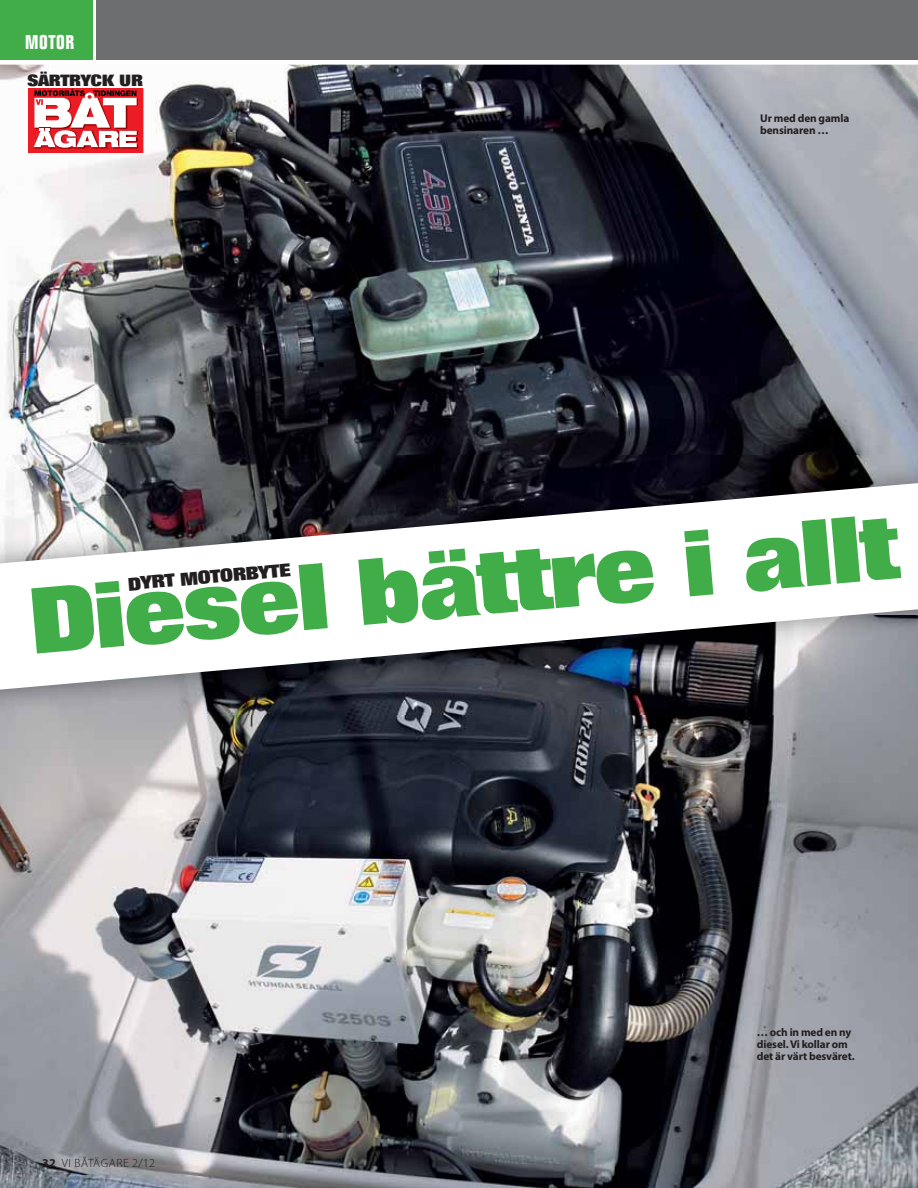
<style>
.page{position:relative;width:918px;height:1188px;background:#fff}
.page>*{position:absolute;margin:0;border:0;box-sizing:border-box;transform-origin:0 0}
.t1{font:800 91.5px "Folio Std";color:#41ad49}
.t2{font:700 condensed 19.5px "Folio Std";letter-spacing:.03em;color:#fff}
.t3{font:800 18px "Folio Std";color:#231f20}
.t4{font:800 15.9px "Folio Std";letter-spacing:-.02em;color:#231f20}
.t5{font:300 12px "Myriad Pro";letter-spacing:.05em;color:#231f20}
.t6{font:700 11.25px/12px "Myriad Pro";letter-spacing:-.01em;color:#231f20}
.s1{font-weight:700}
</style>
<div class="page">
<div style="left:97px;top:0;width:821px;height:59px;background:#6d6e70"></div>
<div style="left:0;top:0;width:93px;height:59px;background:#41ad49"></div>
<img style="left:0;top:65px;width:918px;height:1123px">
<svg style="left:0;top:483px;width:918px;height:207px"></svg>
<img style="left:28px;top:88px;width:116px;height:65px">
<div style="left:28px;top:88px;width:115px;height:64px;background:#ed1c24"></div>
<img style="left:34px;top:98px;width:104px;height:51px">
<svg style="left:34px;top:89px;width:103px;height:59px"></svg>
<h2 class="t2" style="left:25px;top:31px;width:50px">MOTOR</h2>
<h3 class="t4" style="left:27px;top:71px;width:117px">SÄRTRYCK UR</h3>
<p class="t6" style="left:760px;top:113px;width:91px">Ur med den gamla bensinaren …</p>
<h1 class="t1" style="left:24px;top:569px;width:874px;rotate:-5deg">Diesel bättre i allt</h1>
<h3 class="t3" style="left:127px;top:574px;width:165px;rotate:-5deg">DYRT MOTORBYTE</h3>
<p class="t5" style="left:42px;top:1156px;width:115px"><span class="s1">32</span> VI BÅTÄGARE 2/12</p>
<p class="t6" style="left:757px;top:1027px;width:99px">… och in med en ny diesel. Vi kollar om det är värt besväret.</p>
</div>
